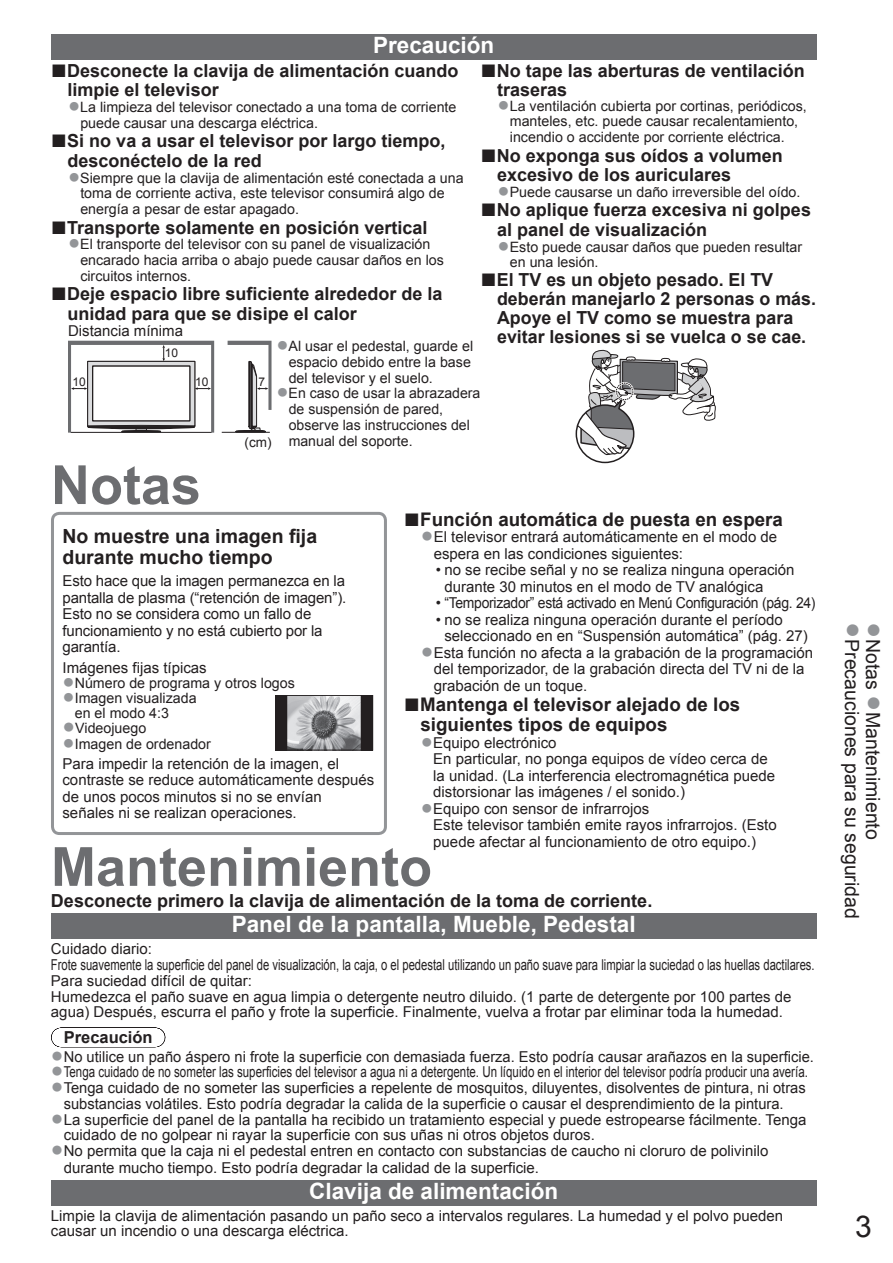
<style>
.page{position:relative;width:893px;height:1263px;background:#fff}
.page>*{position:absolute;margin:0;border:0;box-sizing:border-box;transform-origin:0 0}
.t1{font:700 54px "Arial";color:#6c6d70}
.t2{font:30px "Arial";color:#231f20}
.t3{font:27px "Arial";color:#939598}
.t4{font:700 22.5px "Arial";color:#fff}
.t5{font:19.5px/21px "Arial";color:#231f20}
.t6{font:700 19.5px/21px "Arial";color:#231f20}
.t7{font:700 18.75px/20.2px "Arial";color:#231f20}
.t8{font:700 18px/19.5px "Arial";color:#231f20}
.t9{font:700 16.5px "Arial";color:#231f20}
.t10{font:15px/16.5px "Arial";color:#231f20}
.t11{font:15px "Arial";color:#231f20;scale:.77 1}
.t12{font:15px "Arial";letter-spacing:-.02em;color:#231f20}
.t13{font:14.25px/15.8px "Arial";color:#231f20}
.t14{font:13.5px "Arial";color:#231f20}
.t15{font:12px "Arial";color:#231f20}
.s1{font-size:27px}
.s2{font-size:20.25px;color:#939598}
.s3{font-size:21px;color:#939598}
.s4{font-size:27px;color:#939598}
</style>
<div class="page">
<div style="left:51px;top:34px;width:765px;height:26px;background:#6c6d70"></div>
<hr style="left:222px;top:432px;width:48px;height:1px;background:#231f20">
<svg style="left:68px;top:341px;width:146px;height:92px"></svg>
<div style="left:93px;top:366px;width:97px;height:55px;background:#fff"></div>
<div style="left:93px;top:366px;width:97px;height:55px;border:1px solid #231f20"></div>
<svg style="left:228px;top:341px;width:43px;height:92px"></svg>
<svg style="left:575px;top:349px;width:141px;height:115px"></svg>
<svg style="left:51px;top:511px;width:336px;height:324px"></svg>
<div style="left:51px;top:913px;width:765px;height:26px;background:#6c6d70"></div>
<div style="left:51px;top:1180px;width:765px;height:26px;background:#6c6d70"></div>
<h3 class="t4" style="left:373px;top:32px;width:123px">Precaución</h3>
<p class="t8" style="left:68px;top:61px;width:392px;text-indent:-17px"><span class="s1">■</span>Desconecte la clavija de alimentación cuando limpie el televisor</p>
<p class="t13" style="left:80px;top:99px;width:378px;text-indent:-12px"><span class="s2">●</span>La limpieza del televisor conectado a una toma de corriente puede causar una descarga eléctrica.</p>
<p class="t8" style="left:68px;top:131px;width:379px;text-indent:-17px"><span class="s1">■</span>Si no va a usar el televisor por largo tiempo, desconéctelo de la red</p>
<p class="t13" style="left:80px;top:170px;width:385px;text-indent:-12px"><span class="s2">●</span>Siempre que la clavija de alimentación esté conectada a una toma de corriente activa, este televisor consumirá algo de energía a pesar de estar apagado.</p>
<p class="t8" style="left:51px;top:218px;width:378px"><span class="s1">■</span>Transporte solamente en posición vertical</p>
<p class="t13" style="left:80px;top:237px;width:365px;text-indent:-12px"><span class="s2">●</span>El transporte del televisor con su panel de visualización encarado hacia arriba o abajo puede causar daños en los circuitos internos.</p>
<p class="t8" style="left:68px;top:284px;width:376px;text-indent:-17px"><span class="s1">■</span>Deje espacio libre suficiente alrededor de la unidad para que se disipe el calor</p>
<p class="t10" style="left:68px;top:323px;width:117px">Distancia mínima</p>
<p class="t8" style="left:497px;top:61px;width:309px;text-indent:-17px"><span class="s1">■</span>No tape las aberturas de ventilación traseras</p>
<p class="t13" style="left:510px;top:99px;width:298px;text-indent:-12px"><span class="s2">●</span>La ventilación cubierta por cortinas, periódicos, manteles, etc. puede causar recalentamiento, incendio o accidente por corriente eléctrica.</p>
<p class="t8" style="left:497px;top:146px;width:287px;text-indent:-17px"><span class="s1">■</span>No exponga sus oídos a volumen excesivo de los auriculares</p>
<p class="t13" style="left:497px;top:184px;width:304px"><span class="s2">●</span>Puede causarse un daño irreversible del oído.</p>
<p class="t8" style="left:497px;top:200px;width:315px;text-indent:-17px"><span class="s1">■</span>No aplique fuerza excesiva ni golpes al panel de visualización</p>
<p class="t13" style="left:510px;top:239px;width:294px;text-indent:-12px"><span class="s2">●</span>Esto puede causar daños que pueden resultar en una lesión.</p>
<p class="t8" style="left:497px;top:270px;width:320px;line-height:19px;text-indent:-17px"><span class="s1">■</span>El TV es un objeto pesado. El TV deberán manejarlo 2 personas o más.<br>Apoye el TV como se muestra para evitar lesiones si se vuelca o se cae.</p>
<p class="t13" style="left:289px;top:338px;width:186px;text-indent:-12px"><span class="s2">●</span>Al usar el pedestal, guarde el espacio debido entre la base del televisor y el suelo.</p>
<p class="t13" style="left:289px;top:386px;width:193px;text-indent:-12px"><span class="s2">●</span>En caso de usar la abrazadera de suspensión de pared, observe las instrucciones del manual del soporte.</p>
<p class="t15" style="left:165px;top:346px;width:15px">10</p>
<p class="t15" style="left:73px;top:375px;width:15px">10</p>
<p class="t15" style="left:195px;top:375px;width:15px">10</p>
<p class="t15" style="left:258px;top:375px;width:8px">7</p>
<p class="t14" style="left:245px;top:435px;width:28px">(cm)</p>
<h1 class="t1" style="left:51px;top:455px;width:152px">Notas</h1>
<h3 class="t6" style="left:62px;top:526px;width:256px">No muestre una imagen fija durante mucho tiempo</h3>
<p class="t10" style="left:62px;top:573px;width:285px">Esto hace que la imagen permanezca en la pantalla de plasma (“retención de imagen”).<br>Esto no se considera como un fallo de funcionamiento y no está cubierto por la garantía.</p>
<p class="t10" style="left:62px;top:660px;width:146px">Imágenes fijas típicas</p>
<p class="t13" style="left:62px;top:676px;width:234px"><span class="s2">●</span>Número de programa y otros logos</p>
<p class="t13" style="left:75px;top:691px;width:123px;line-height:15px;text-indent:-12px"><span class="s2">●</span>Imagen visualizada en el modo 4:3</p>
<p class="t13" style="left:62px;top:721px;width:85px"><span class="s3">●</span>Videojuego</p>
<p class="t13" style="left:62px;top:736px;width:150px"><span class="s2">●</span>Imagen de ordenador</p>
<p class="t10" style="left:62px;top:755px;width:313px">Para impedir la retención de la imagen, el contraste se reduce automáticamente después de unos pocos minutos si no se envían señales ni se realizan operaciones.</p>
<p class="t7" style="left:404px;top:509px;width:380px"><span class="s1">■</span>Función automática de puesta en espera</p>
<p class="t10" style="left:434px;top:529px;width:345px;text-indent:-13px"><span class="s3">●</span>El televisor entrará automáticamente en el modo de espera en las condiciones siguientes:</p>
<p class="t10" style="left:444px;top:562px;width:352px;text-indent:-9px">• no se recibe señal y no se realiza ninguna operación durante 30 minutos en el modo de TV analógica</p>
<p class="t12" style="left:436px;top:594px;width:381px">• “Temporizador” está activado en Menú Configuración (pág. 24)</p>
<p class="t10" style="left:444px;top:611px;width:365px;text-indent:-9px">• no se realiza ninguna operación durante el período seleccionado en en “Suspensión automática” (pág. 27)</p>
<p class="t10" style="left:434px;top:644px;width:381px;text-indent:-13px"><span class="s3">●</span>Esta función no afecta a la grabación de la programación del temporizador, de la grabación directa del TV ni de la grabación de un toque.</p>
<p class="t7" style="left:420px;top:694px;width:321px;text-indent:-17px"><span class="s1">■</span>Mantenga el televisor alejado de los siguientes tipos de equipos</p>
<p class="t10" style="left:433px;top:734px;width:343px;text-indent:-12px"><span class="s2">●</span>Equipo electrónico<br>En particular, no ponga equipos de vídeo cerca de la unidad. (La interferencia electromagnética puede distorsionar las imágenes / el sonido.)</p>
<p class="t10" style="left:433px;top:800px;width:345px;text-indent:-12px"><span class="s2">●</span>Equipo con sensor de infrarrojos<br>Este televisor también emite rayos infrarrojos. (Esto puede afectar al funcionamiento de otro equipo.)</p>
<h1 class="t1" style="left:51px;top:837px;width:383px">Mantenimiento</h1>
<p class="t8" style="left:51px;top:891px;width:603px">Desconecte primero la clavija de alimentación de la toma de corriente.</p>
<h3 class="t4" style="left:232px;top:911px;width:405px">Panel de la pantalla, Mueble, Pedestal</h3>
<p class="t10" style="left:51px;top:941px;width:765px;line-height:15.8px">Cuidado diario:<br>Frote suavemente la superficie del panel de visualización, la caja, o el pedestal utilizando un paño suave para limpiar la suciedad o las huellas dactilares.<br>Para suciedad difícil de quitar:<br>Humedezca el paño suave en agua limpia o detergente neutro diluido. (1 parte de detergente por 100 partes de agua) Después, escurra el paño y frote la superficie. Finalmente, vuelva a frotar par eliminar toda la humedad.</p>
<p class="t9" style="left:64px;top:1028px;width:90px">Precaución</p>
<p class="t10" style="left:51px;top:1048px;width:764px"><span class="s3">●</span>No utilice un paño áspero ni frote la superficie con demasiada fuerza. Esto podría causar arañazos en la superficie.</p>
<p class="t11" style="left:51px;top:1064px;width:984px"><span class="s3">●</span>Tenga cuidado de no someter las superficies del televisor a agua ni a detergente. Un líquido en el interior del televisor podría producir una avería.</p>
<p class="t10" style="left:64px;top:1080px;width:743px;line-height:15.8px;text-indent:-13px"><span class="s3">●</span>Tenga cuidado de no someter las superficies a repelente de mosquitos, diluyentes, disolventes de pintura, ni otras substancias volátiles. Esto podría degradar la calida de la superficie o causar el desprendimiento de la pintura.</p>
<p class="t10" style="left:64px;top:1112px;width:744px;line-height:15.8px;text-indent:-13px"><span class="s3">●</span>La superficie del panel de la pantalla ha recibido un tratamiento especial y puede estropearse fácilmente. Tenga cuidado de no golpear ni rayar la superficie con sus uñas ni otros objetos duros.</p>
<p class="t10" style="left:64px;top:1143px;width:706px;text-indent:-13px"><span class="s3">●</span>No permita que la caja ni el pedestal entren en contacto con substancias de caucho ni cloruro de polivinilo durante mucho tiempo. Esto podría degradar la calidad de la superficie.</p>
<h3 class="t4" style="left:309px;top:1179px;width:250px">Clavija de alimentación</h3>
<p class="t10" style="left:51px;top:1208px;width:734px;line-height:15px">Limpie la clavija de alimentación pasando un paño seco a intervalos regulares. La humedad y el polvo pueden causar un incendio o una descarga eléctrica.</p>
<h3 class="t5" style="left:883px;top:639px;width:281px;text-indent:-17px;rotate:90deg"><span class="s4">● ●</span>Mantenimiento<br>Precauciones para su seguridad</h3>
<h3 class="t3" style="left:869px;top:622px;width:18px;rotate:90deg">●</h3>
<h3 class="t5" style="left:883px;top:639px;width:52px;rotate:90deg">Notas</h3>
<h2 class="t2" style="left:855px;top:1210px;width:18px">3</h2>
</div>
